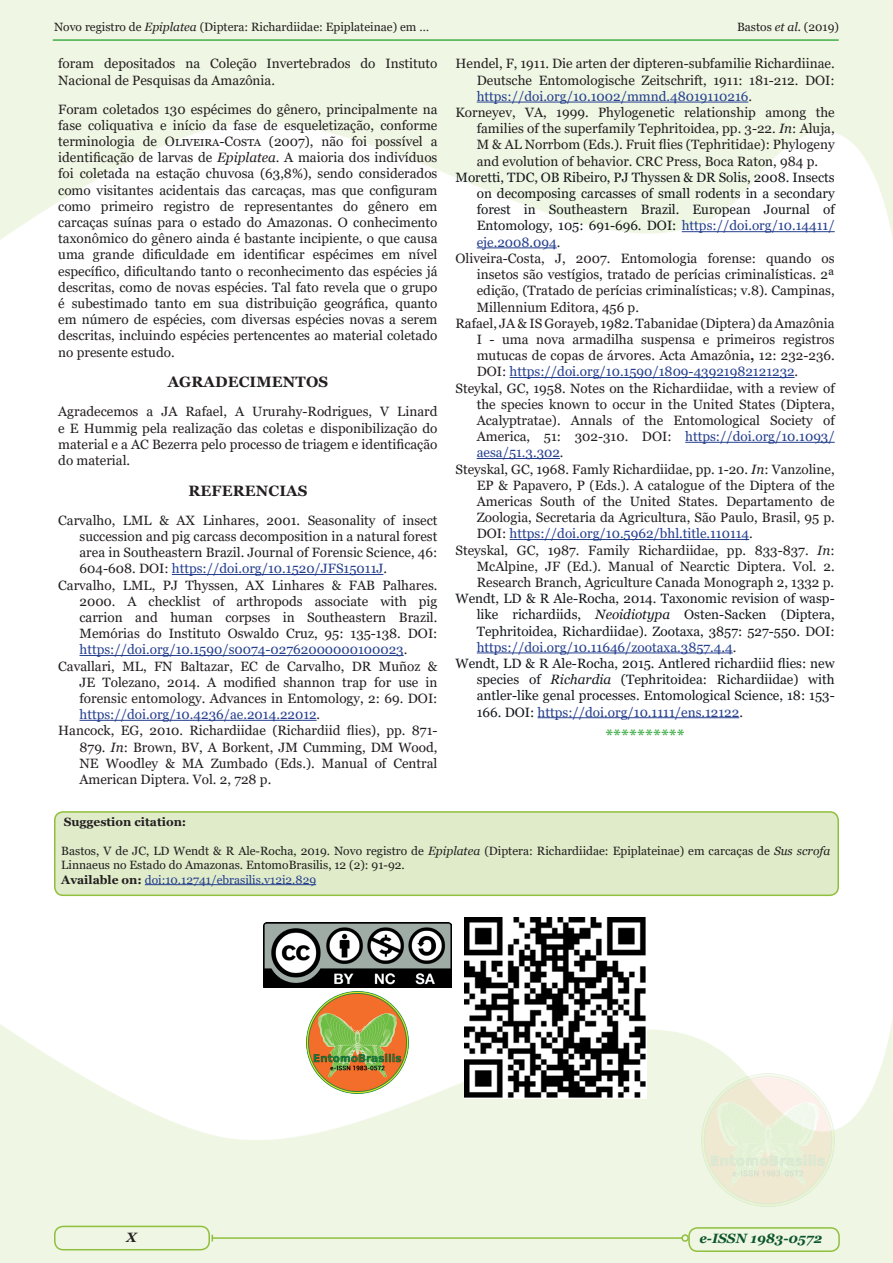
<style>
.page{position:relative;width:893px;height:1263px;background:#fff}
.page>*{position:absolute;margin:0;border:0;box-sizing:border-box;transform-origin:0 0}
.Editor_Secao{font:700 16.5px "Georgia";color:#40ae49}
.Titulo_1{font:700 15px "Georgia";letter-spacing:.01em;color:#231f20}
.Referencias{font:13.5px/16.2px "Georgia";color:#231f20;text-align:justify}
.Referencias-2{font:13.5px/16.2px "Georgia";color:#15181c;text-align:justify}
.t1{font:italic 700 13.5px "Georgia";color:#0d552a}
.t2{font:italic 700 13.5px "Georgia";color:#231f20}
.ComoCitar{font:12px/14.4px "Georgia";color:#231f20}
.ComoCitar-2{font:12px "Georgia";color:#253f8e}
.ComoCitar-3{font:700 12px "Georgia";color:#231f20}
.s1{font-style:italic}
.s2{color:#253f8e}
.s3{font-weight:700}
.s4{color:#231f20}
.s5{font-weight:700;color:#231f20}
</style>
<div class="page">
<img style="left:0;top:1018px;width:893px;height:245px">
<div style="left:54px;top:1226px;width:156px;height:24px;border:2px solid #90bf3e;border-radius:9px"></div>
<div style="left:688px;top:1227px;width:152px;height:25px;border:2px solid #90bf3e;border-radius:9px"></div>
<hr style="left:212px;top:1237px;width:470px;height:2px;background:#90bf3e">
<div style="left:681px;top:1234px;width:8px;height:8px;border:2px solid #90bf3e;border-radius:50%"></div>
<img style="left:701px;top:1073px;width:133px;height:133px">
<hr style="left:53px;top:39px;width:785px;height:2px;background:#40ae49">
<hr style="left:172px;top:574px;width:211px;height:1px;background:#253f8e">
<hr style="left:80px;top:655px;width:324px;height:1px;background:#253f8e">
<hr style="left:80px;top:720px;width:237px;height:1px;background:#253f8e">
<hr style="left:477px;top:102px;width:271px;height:1px;background:#253f8e">
<hr style="left:682px;top:231px;width:153px;height:1px;background:#253f8e">
<hr style="left:477px;top:248px;width:80px;height:1px;background:#253f8e">
<hr style="left:510px;top:377px;width:285px;height:1px;background:#253f8e">
<hr style="left:685px;top:442px;width:150px;height:1px;background:#253f8e">
<hr style="left:477px;top:458px;width:83px;height:1px;background:#253f8e">
<hr style="left:510px;top:539px;width:239px;height:1px;background:#253f8e">
<hr style="left:477px;top:653px;width:256px;height:1px;background:#253f8e">
<hr style="left:538px;top:717px;width:201px;height:1px;background:#253f8e">
<div style="left:55px;top:812px;width:783px;height:83px;background:#dfebc9;border-radius:9px"></div>
<hr style="left:145px;top:884px;width:171px;height:1px;background:#253f8e">
<div style="left:54px;top:811px;width:785px;height:85px;border:2px solid #90bf3e;border-radius:9px"></div>
<img style="left:465px;top:917px;width:181px;height:182px">
<img style="left:264px;top:922px;width:187px;height:66px">
<img style="left:306px;top:991px;width:103px;height:103px">
<p class="ComoCitar" style="left:54px;top:20px;width:377px">Novo registro de <span class="s1">Epiplatea</span> (Diptera: Richardiidae: Epiplateinae) em …</p>
<p class="ComoCitar" style="left:737px;top:20px;width:103px">Bastos <span class="s1">et al.</span> (2019)</p>
<p class="Referencias" style="left:58px;top:56px;width:381px">foram depositados na Coleção Invertebrados do Instituto<br>Nacional de Pesquisas da Amazônia.</p>
<p class="Referencias" style="left:58px;top:101px;width:381px">Foram coletados 130 espécimes do gênero, principalmente na fase coliquativa e início da fase de esqueletização, conforme terminologia de Oliveira-Costa (2007), não foi possível a identificação de larvas de <span class="s1">Epiplatea</span>. A maioria dos indivíduos foi coletada na estação chuvosa (63,8%), sendo considerados como visitantes acidentais das carcaças, mas que configuram como primeiro registro de representantes do gênero em carcaças suínas para o estado do Amazonas. O conhecimento taxonômico do gênero ainda é bastante incipiente, o que causa uma grande dificuldade em identificar espécimes em nível específico, dificultando tanto o reconhecimento das espécies já descritas, como de novas espécies. Tal fato revela que o grupo é subestimado tanto em sua distribuição geográfica, quanto em número de espécies, com diversas espécies novas a serem descritas, incluindo espécies pertencentes ao material coletado no presente estudo.</p>
<p class="Titulo_1" style="left:168px;top:373px;width:162px">AGRADECIMENTOS</p>
<p class="Referencias" style="left:58px;top:404px;width:381px">Agradecemos a JA Rafael, A Ururahy-Rodrigues, V Linard e E Hummig pela realização das coletas e disponibilização do material e a AC Bezerra pelo processo de triagem e identificação do material.</p>
<p class="Titulo_1" style="left:188px;top:481px;width:121px">REFERENCIAS</p>
<p class="Referencias" style="left:80px;top:512px;width:359px;text-indent:-21px">Carvalho, LML &amp; AX Linhares, 2001. Seasonality of insect succession and pig carcass decomposition in a natural forest area in Southeastern Brazil. Journal of Forensic Science, 46:<br>604-608. DOI: <span class="s2">https://doi.org/10.1520/JFS15011J</span>.</p>
<p class="Referencias" style="left:80px;top:577px;width:359px;text-indent:-21px">Carvalho, LML, PJ Thyssen, AX Linhares &amp; FAB Palhares.<br>2000. A checklist of arthropods associate with pig carrion and human corpses in Southeastern Brazil.<br>Memórias do Instituto Oswaldo Cruz, 95: 135-138. DOI: <span class="s2">https://doi.org/10.1590/s0074-02762000000100023</span>.</p>
<p class="Referencias" style="left:80px;top:658px;width:359px;text-indent:-21px">Cavallari, ML, FN Baltazar, EC de Carvalho, DR Muñoz &amp; JE Tolezano, 2014. A modified shannon trap for use in forensic entomology. Advances in Entomology, 2: 69. DOI: <span class="s2">https://doi.org/10.4236/ae.2014.22012</span>.</p>
<p class="Referencias" style="left:80px;top:723px;width:359px;text-indent:-21px">Hancock, EG, 2010. Richardiidae (Richardiid flies), pp. 871- 879. <span class="s1">In</span>: Brown, BV, A Borkent, JM Cumming, DM Wood, NE Woodley &amp; MA Zumbado (Eds.). Manual of Central American Diptera. Vol. 2, 728 p.</p>
<p class="Referencias" style="left:477px;top:56px;width:359px;text-indent:-21px">Hendel, F, 1911. Die arten der dipteren-subfamilie Richardiinae.<br>Deutsche Entomologische Zeitschrift, 1911: 181-212. DOI: <span class="s2">https://doi.org/10.1002/mmnd.48019110216</span>.</p>
<p class="Referencias" style="left:477px;top:105px;width:359px;text-indent:-21px">Korneyev, VA, 1999. Phylogenetic relationship among the families of the superfamily Tephritoidea, pp. 3-22. <span class="s1">In</span>: Aluja, M &amp; AL Norrbom (Eds.). Fruit flies (Tephritidae): Phylogeny and evolution of behavior. CRC Press, Boca Raton, 984 p.</p>
<p class="Referencias-2" style="left:477px;top:169px;width:359px;text-indent:-21px">Moretti, TDC, OB Ribeiro, PJ Thyssen &amp; DR Solis, 2008. Insects on decomposing carcasses of small rodents in a secondary forest in Southeastern Brazil. European Journal of Entomology, 105: 691-696. DOI: <span class="s2">https://doi.org/10.14411/ eje.2008.094</span>.</p>
<p class="Referencias" style="left:477px;top:250px;width:359px;text-indent:-21px">Oliveira-Costa, J, 2007. Entomologia forense: quando os insetos são vestígios, tratado de perícias criminalísticas. 2ª edição, (Tratado de perícias criminalísticas; v.8). Campinas, Millennium Editora, 456 p.</p>
<p class="Referencias" style="left:477px;top:315px;width:359px;text-indent:-21px">Rafael, JA &amp; IS Gorayeb, 1982. Tabanidae (Diptera) da Amazônia I - uma nova armadilha suspensa e primeiros registros mutucas de copas de árvores. Acta Amazônia<span class="s3">,</span> 12: 232-236.<br>DOI: <span class="s2">https://doi.org/10.1590/1809-43921982121232</span>.</p>
<p class="Referencias" style="left:477px;top:380px;width:359px;text-indent:-21px">Steykal, GC, 1958. Notes on the Richardiidae, with a review of the species known to occur in the United States (Diptera, Acalyptratae). Annals of the Entomological Society of America, 51: 302-310. DOI: <span class="s2">https://doi.org/10.1093/ aesa/51.3.302</span>.</p>
<p class="Referencias" style="left:477px;top:461px;width:359px;text-indent:-21px">Steyskal, GC, 1968. Famly Richardiidae, pp. 1-20. <span class="s1">In</span>: Vanzoline, EP &amp; Papavero, P (Eds.). A catalogue of the Diptera of the Americas South of the United States. Departamento de Zoologia, Secretaria da Agricultura, São Paulo, Brasil, 95 p.<br>DOI: <span class="s2">https://doi.org/10.5962/bhl.title.110114</span>.</p>
<p class="Referencias" style="left:477px;top:542px;width:359px;text-indent:-21px">Steyskal, GC, 1987. Family Richardiidae, pp. 833-837. <span class="s1">In</span>:<br>McAlpine, JF (Ed.). Manual of Nearctic Diptera. Vol. 2.<br>Research Branch, Agriculture Canada Monograph 2, 1332 p.</p>
<p class="Referencias-2" style="left:477px;top:591px;width:359px;text-indent:-21px">Wendt, LD &amp; R Ale-Rocha, 2014. Taxonomic revision of wasp&shy;like richardiids, <span class="s1">Neoidiotypa</span> Osten-Sacken (Diptera, Tephritoidea, Richardiidae). Zootaxa, 3857: 527-550. <span class="s4">DOI: </span><span class="s2">https://doi.org/10.11646/zootaxa.3857.4.4</span><span class="s4">.</span></p>
<p class="Referencias-2" style="left:477px;top:655px;width:359px;text-indent:-21px">Wendt, LD &amp; R Ale-Rocha, 2015. Antlered richardiid flies: new species of <span class="s1">Richardia</span> (Tephritoidea: Richardiidae) with antler-like genal processes. Entomological Science, 18: 153- 166. DOI: <span class="s2">https://doi.org/10.1111/ens.12122</span>.</p>
<p class="Editor_Secao" style="left:605px;top:724px;width:81px">**********</p>
<p class="ComoCitar-3" style="left:64px;top:814px;width:124px">Suggestion citation:</p>
<p class="ComoCitar" style="left:61px;top:844px;width:770px">Bastos, V de JC, LD Wendt &amp; R Ale-Rocha, 2019. Novo registro de <span class="s1">Epiplatea</span> (Diptera: Richardiidae: Epiplateinae) em carcaças de <span class="s1">Sus scrofa<br></span>Linnaeus no Estado do Amazonas. EntomoBrasilis, 12 (2): 91-92.</p>
<p class="ComoCitar-2" style="left:61px;top:872px;width:256px"><span class="s5">Available on:</span> doi:10.12741/ebrasilis.v12i2.829</p>
<p class="t2" style="left:126px;top:1228px;width:12px">X</p>
<p class="t1" style="left:699px;top:1230px;width:124px">e-ISSN 1983-0572</p>
</div>
